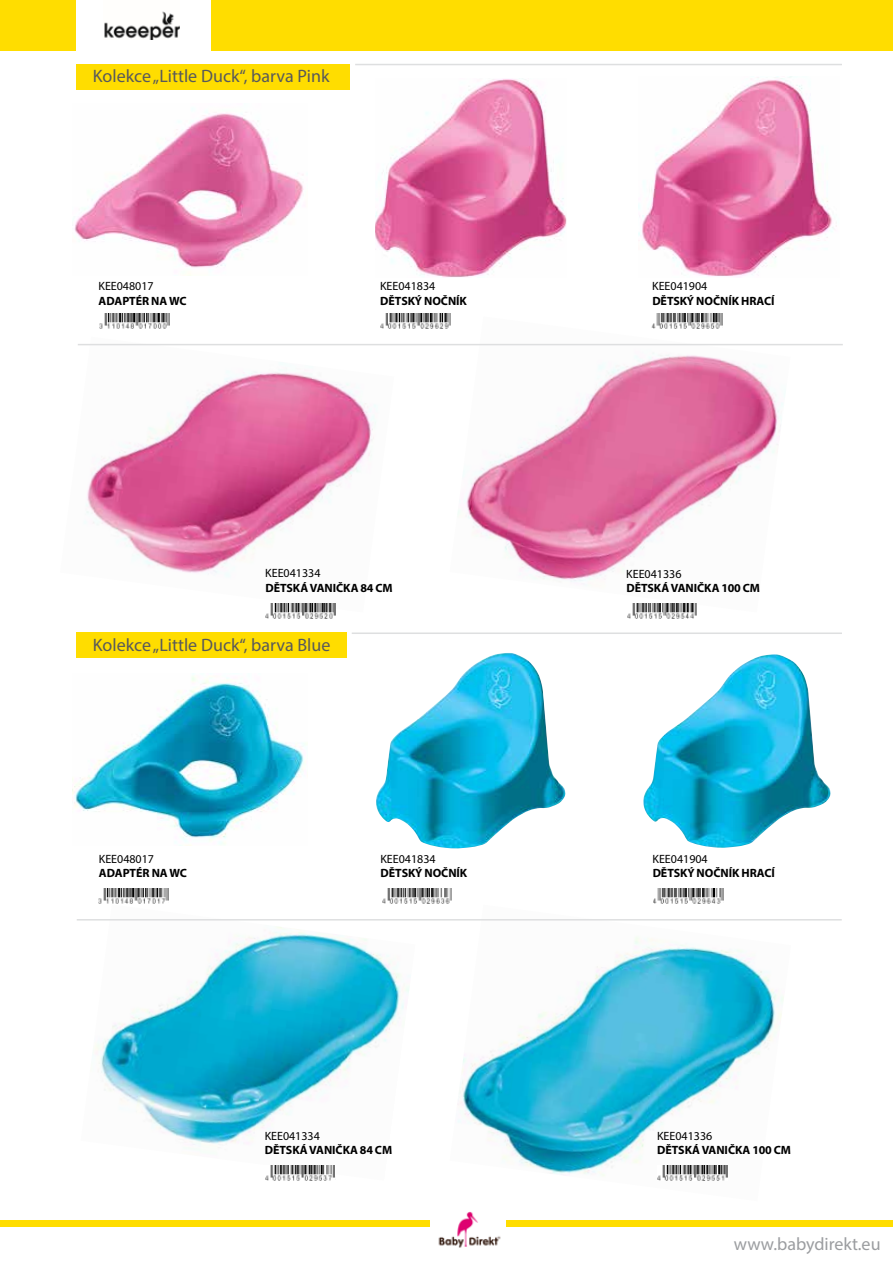
<style>
.page{position:relative;width:893px;height:1263px;background:#fff}
.page>*{position:absolute;margin:0;border:0;box-sizing:border-box;transform-origin:0 0}
.t1{font:18px "Myriad Pro";color:#58595b}
.t2{font:18px "Myriad Pro";color:#9b9da0}
.t3{font:700 12px "Myriad Pro";letter-spacing:-.005em;color:#000}
.t4{font:12px "Myriad Pro";color:#000}
</style>
<div class="page">
<div style="left:0;top:0;width:893px;height:51px;background:#fd0"></div>
<div style="left:0;top:1220px;width:893px;height:7px;background:#fd0"></div>
<div style="left:77px;top:0;width:134px;height:64px;background:#fff"></div>
<div style="left:430px;top:1212px;width:76px;height:51px;background:#fff"></div>
<img style="left:438px;top:1212px;width:63px;height:36px">
<img style="left:104px;top:11px;width:76px;height:29px">
<img style="left:450px;top:316px;width:340px;height:288px">
<img style="left:78px;top:345px;width:316px;height:232px">
<img style="left:81px;top:920px;width:334px;height:246px">
<img style="left:450px;top:920px;width:341px;height:256px">
<img style="left:375px;top:79px;width:192px;height:198px">
<div style="left:77px;top:64px;width:273px;height:25px;background:#fd0"></div>
<div style="left:77px;top:632px;width:270px;height:26px;background:#fd0"></div>
<hr style="left:355px;top:64px;width:487px;height:1px;background:#dedfe0">
<hr style="left:352px;top:632px;width:490px;height:2px;background:#dedfe0">
<img style="left:380px;top:313px;width:70px;height:15px">
<img style="left:99px;top:313px;width:70px;height:15px">
<img style="left:652px;top:313px;width:70px;height:15px">
<img style="left:657px;top:1166px;width:71px;height:15px">
<img style="left:265px;top:603px;width:71px;height:15px">
<img style="left:265px;top:1166px;width:70px;height:15px">
<img style="left:638px;top:77px;width:199px;height:200px">
<img style="left:74px;top:108px;width:230px;height:168px">
<img style="left:627px;top:604px;width:70px;height:15px">
<img style="left:376px;top:653px;width:190px;height:196px">
<img style="left:382px;top:888px;width:70px;height:15px">
<img style="left:98px;top:888px;width:70px;height:15px">
<img style="left:653px;top:888px;width:71px;height:15px">
<img style="left:643px;top:654px;width:188px;height:194px">
<img style="left:73px;top:673px;width:232px;height:171px">
<hr style="left:77px;top:919px;width:765px;height:1px;background:#dedfe0">
<hr style="left:78px;top:344px;width:765px;height:1px;background:#dedfe0">
<h1 class="t1" style="left:93px;top:65px;width:238px">Kolekce „Little Duck“, barva Pink</h1>
<p class="t4" style="left:99px;top:279px;width:57px">KEE048017</p>
<p class="t3" style="left:99px;top:293px;width:80px">ADAPTÉR NA WC</p>
<p class="t4" style="left:380px;top:279px;width:57px">KEE041834</p>
<p class="t3" style="left:380px;top:293px;width:83px">DĚTSKÝ NOČNÍK</p>
<p class="t4" style="left:652px;top:279px;width:57px">KEE041904</p>
<p class="t3" style="left:652px;top:293px;width:98px">DĚTSKÝNOČNÍK HRA</p>
<p class="t3" style="left:764px;top:293px;width:12px">CÍ</p>
<p class="t4" style="left:265px;top:566px;width:57px">KEE041334</p>
<p class="t3" style="left:265px;top:580px;width:52px">DĚTSKÁVANI</p>
<p class="t3" style="left:336px;top:580px;width:58px">ČKA 84 CM</p>
<p class="t4" style="left:626px;top:566px;width:57px">KEE041336</p>
<p class="t3" style="left:626px;top:580px;width:52px">DĚTSKÁVANI</p>
<p class="t3" style="left:697px;top:580px;width:64px">ČKA 100 CM</p>
<h1 class="t1" style="left:93px;top:634px;width:239px">Kolekce „Little Duck“, barva Blue</h1>
<p class="t4" style="left:99px;top:852px;width:57px">KEE048017</p>
<p class="t3" style="left:99px;top:865px;width:80px">ADAPTÉR NA WC</p>
<p class="t4" style="left:380px;top:852px;width:57px">KEE041834</p>
<p class="t3" style="left:381px;top:865px;width:83px">DĚTSKÝ NOČNÍK</p>
<p class="t4" style="left:653px;top:852px;width:57px">KEE041904</p>
<p class="t3" style="left:653px;top:865px;width:98px">DĚTSKÝNOČNÍK HRA</p>
<p class="t3" style="left:764px;top:865px;width:12px">CÍ</p>
<p class="t4" style="left:265px;top:1128px;width:57px">KEE041334</p>
<p class="t3" style="left:265px;top:1142px;width:52px">DĚTSKÁVANI</p>
<p class="t3" style="left:336px;top:1142px;width:58px">ČKA 84 CM</p>
<p class="t4" style="left:657px;top:1128px;width:57px">KEE041336</p>
<p class="t3" style="left:657px;top:1142px;width:52px">DĚTSKÁVANI</p>
<p class="t3" style="left:728px;top:1142px;width:64px">ČKA 100 CM</p>
<h1 class="t2" style="left:734px;top:1233px;width:148px">www.babydirekt.eu</h1>
</div>
